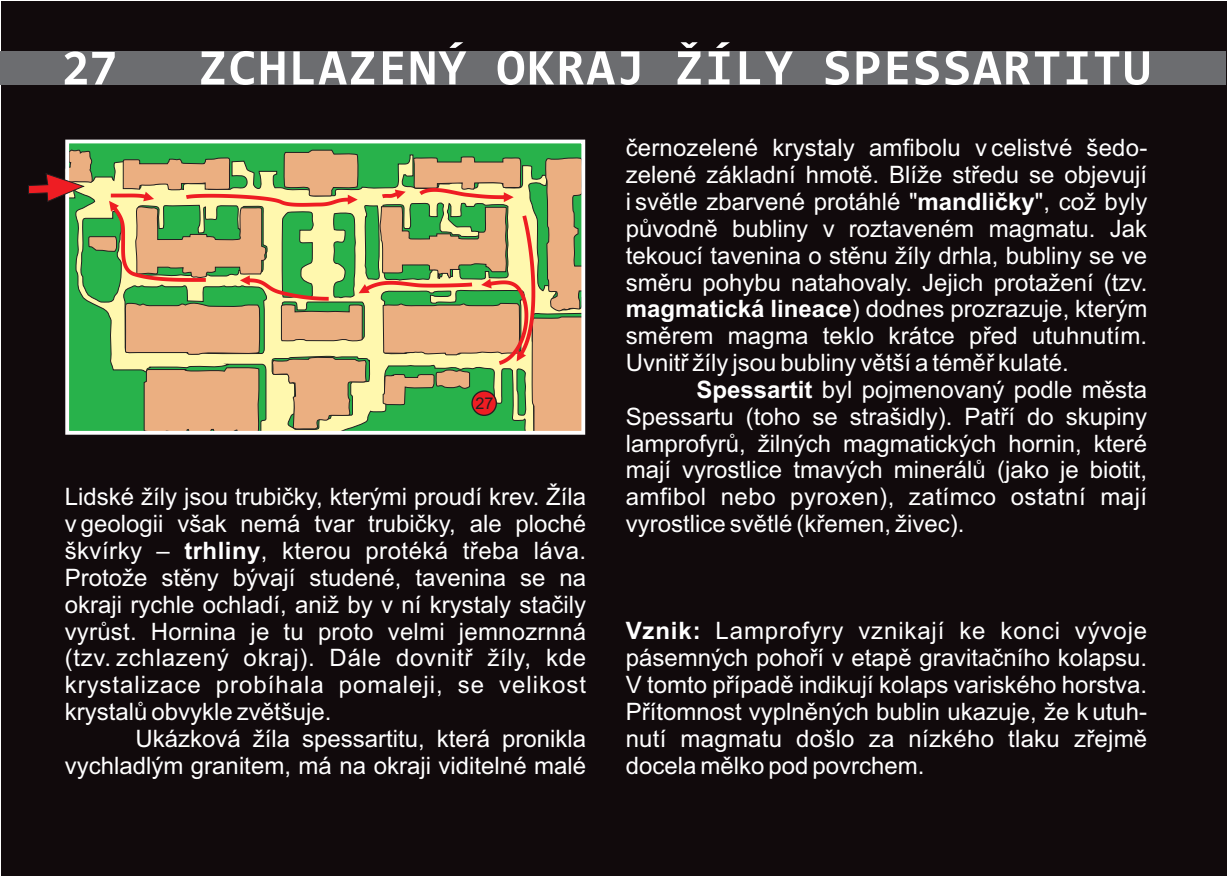
<style>
.page{position:relative;width:1227px;height:876px;background:#fff}
.page>*{position:absolute;margin:0;border:0;box-sizing:border-box;transform-origin:0 0}
.t1{font:700 51.6px "Consolas";letter-spacing:.03em;color:#fff}
.t2{font:700 50.8px "Consolas";color:#fff}
.t3{font:24px/26.8px "Arial";color:#fff;text-align:justify}
.t4{font:16.2px "Arial";color:#231f20}
.s1{font-weight:700}
</style>
<div class="page">
<div style="left:1px;top:1px;width:1225px;height:873px;background:#110a0c"></div>
<div style="left:1px;top:51px;width:1225px;height:33px;background:#6c6d70"></div>
<svg style="left:28px;top:148px;width:558px;height:286px;background:#a3aa6f"></svg>
<svg style="left:471px;top:390px;width:26px;height:26px"></svg>
<h2 class="t2" style="left:62px;top:47px;width:57px">27</h2>
<h1 class="t1" style="left:198px;top:46px;width:954px">ZCHLAZENÝ OKRAJ ŽÍLY SPESSARTITU</h1>
<p class="t4" style="left:475px;top:397px;width:19px">27</p>
<p class="t3" style="left:65px;top:485px;width:523px">Lidské žíly jsou trubičky, kterými proudí krev. Žíla v geologii však nemá tvar trubičky, ale ploché škvírky – <span class="s1">trhliny</span>, kterou protéká třeba láva.<br>Protože stěny bývají studené, tavenina se na okraji rychle ochladí, aniž by v ní krystaly stačily vyrůst. Hornina je tu proto velmi jemnozrnná (tzv. zchlazený okraj). Dále dovnitř žíly, kde krystalizace probíhala pomaleji, se velikost krystalů obvykle zvětšuje.</p>
<p class="t3" style="left:65px;top:726px;width:523px;text-align:right">Ukázková žíla spessartitu, která pronikla vychladlým granitem, má na okraji viditelné malé</p>
<p class="t3" style="left:626px;top:137px;width:523px">černozelené krystaly amfibolu v celistvé šedo&shy;zelené základní hmotě. Blíže středu se objevují i světle zbarvené protáhlé "<span class="s1">mandličky</span>", což byly původně bubliny v roztaveném magmatu. Jak tekoucí tavenina o stěnu žíly drhla, bubliny se ve směru pohybu natahovaly. Jejich protažení (tzv. <span class="s1">magmatická lineace</span>) dodnes prozrazuje, kterým směrem magma teklo krátce před utuhnutím.<br>Uvnitř žíly jsou bubliny větší a téměř kulaté.</p>
<p class="t3" style="left:625px;top:378px;width:523px;text-indent:71px"><span class="s1">Spessartit</span> byl pojmenovaný podle města Spessartu (toho se strašidly). Patří do skupiny lamprofyrů, žilných magmatických hornin, které mají vyrostlice tmavých minerálů (jako je biotit, amfibol nebo pyroxen), zatímco ostatní mají vyrostlice světlé (křemen, živec).</p>
<p class="t3" style="left:625px;top:619px;width:523px"><span class="s1">Vznik:</span> Lamprofyry vznikají ke konci vývoje pásemných pohoří v etapě gravitačního kolapsu.<br>V tomto případě indikují kolaps variského horstva.<br>Přítomnost vyplněných bublin ukazuje, že k utuh&shy;nutí magmatu došlo za nízkého tlaku zřejmě docela mělko pod povrchem.</p>
</div>
